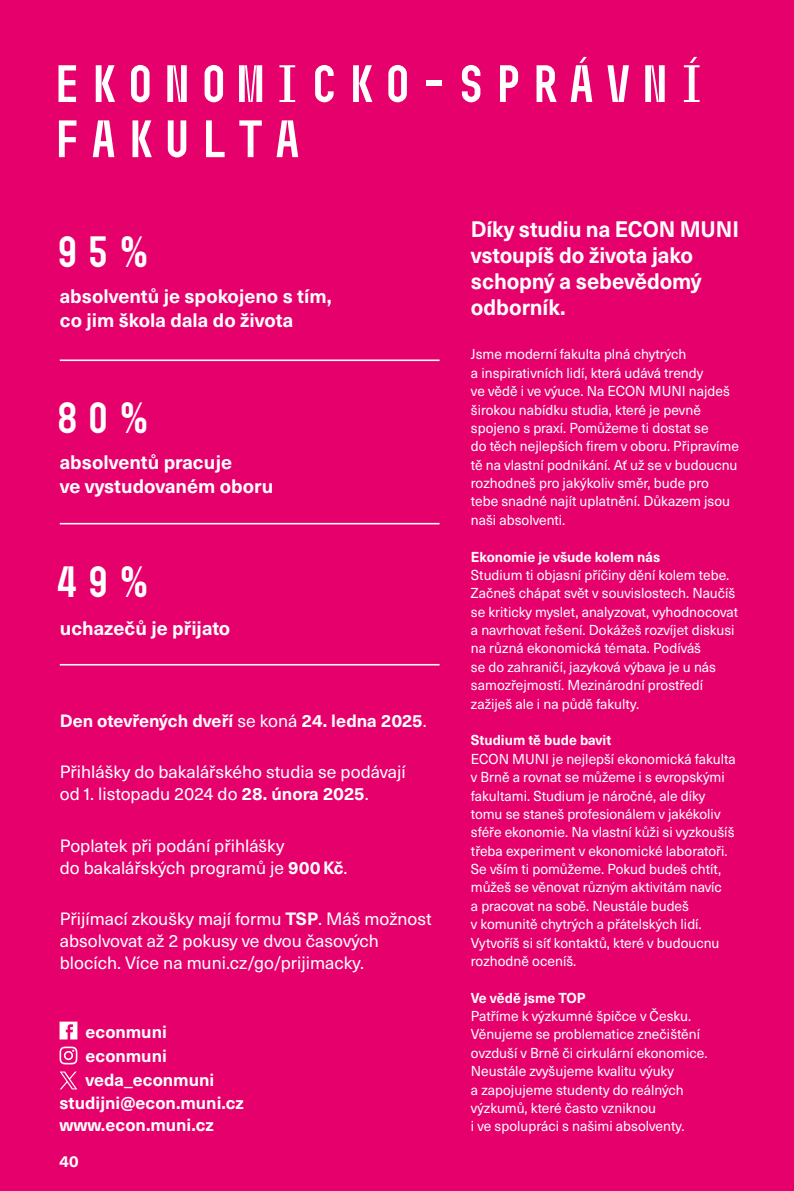
<style>
.page{position:relative;width:794px;height:1191px;background:#e6006c}
.page>*{position:absolute;margin:0;border:0;box-sizing:border-box;transform-origin:0 0}
.titulek_MUNI{font:700 52.5px/55.1px "Muni";color:#fff}
.titulek_MUNI-2{font:700 43.75px "Muni";color:#fff}
.perex{font:700 22.05px/25.9px "Neue Haas Unica Pro";letter-spacing:-.005em;color:#fff}
.perex-2{font:700 19.25px/23.6px "Neue Haas Unica Pro";color:#fff}
.perex-3{font:17.5px/21.9px "Neue Haas Unica Pro";color:#fff}
.perex-4{font:700 17.5px "Neue Haas Unica Pro";color:#fff}
.t1{font:700 17.32px "Neue Haas Unica Pro";color:#fff}
.t2{font:700 15.75px "Neue Haas Unica Pro";color:#fff}
.sazba_Haas{font:14.17px/18.4px "Neue Haas Unica Pro";color:#fff}
.s1{font-weight:400}
.s2{font-weight:700}
</style>
<div class="page">
<hr style="left:60px;top:523px;width:379px;height:1px;background:#fff">
<hr style="left:60px;top:359px;width:379px;height:2px;background:#fff">
<hr style="left:60px;top:664px;width:379px;height:1px;background:#fff">
<svg style="left:60px;top:1046px;width:17px;height:18px"></svg>
<svg style="left:60px;top:1071px;width:17px;height:18px"></svg>
<svg style="left:60px;top:1021px;width:17px;height:18px"></svg>
<p class="titulek_MUNI" style="left:48px;top:56px;width:663px">EKONOMICKO-SPRÁVNÍ<br>FAKULTA</p>
<p class="titulek_MUNI-2" style="left:52px;top:228px;width:99px">95%</p>
<p class="perex-2" style="left:60px;top:285px;width:273px">absolventů je spokojeno s tím, co jim škola dala do života</p>
<p class="titulek_MUNI-2" style="left:52px;top:394px;width:99px">80%</p>
<p class="perex-2" style="left:60px;top:450px;width:215px">absolventů pracuje<br>ve vystudovaném oboru</p>
<p class="titulek_MUNI-2" style="left:52px;top:558px;width:99px">49%</p>
<p class="perex-2" style="left:60px;top:616px;width:172px">uchazečů je přijato</p>
<p class="perex-4" style="left:60px;top:709px;width:368px">Den otevřených dveří <span class="s1">se koná</span> 24. ledna 2025<span class="s1">.</span></p>
<p class="perex-3" style="left:60px;top:761px;width:347px">Přihlášky do bakalářského studia se podávají od 1. listopadu 2024 do <span class="s2">28. února 2025</span>.</p>
<p class="perex-3" style="left:60px;top:835px;width:289px">Poplatek při podání přihlášky<br>do bakalářských programů je <span class="s2">900Kč</span>.</p>
<p class="perex-3" style="left:60px;top:908px;width:373px">Přijímací zkoušky mají formu <span class="s2">TSP</span>. Máš možnost absolvovat až 2 pokusy ve dvou časových blocích. Více na muni.cz/go/prijimacky.</p>
<p class="t1" style="left:85px;top:1021px;width:83px">econmuni</p>
<p class="t1" style="left:85px;top:1045px;width:83px">econmuni</p>
<p class="t1" style="left:85px;top:1069px;width:130px">veda_econmuni</p>
<p class="t1" style="left:60px;top:1091px;width:186px">studijni@econ.muni.cz</p>
<p class="t1" style="left:60px;top:1114px;width:156px">www.econ.muni.cz</p>
<p class="t2" style="left:60px;top:1152px;width:20px">40</p>
<p class="perex" style="left:471px;top:216px;width:269px">Díky studiu na ECON MUNI vstoupíš do života jako schopný a sebevědomý odborník.</p>
<p class="sazba_Haas" style="left:471px;top:345px;width:269px">Jsme moderní fakulta plná chytrých<br>a inspirativních lidí, která udává trendy<br>ve vědě i ve výuce. Na ECON MUNI najdeš širokou nabídku studia, které je pevně spojeno s praxí. Pomůžeme ti dostat se<br>do těch nejlepších firem v oboru. Připravíme tě na vlastní podnikání. Ať už se v budoucnu rozhodneš pro jakýkoliv směr, bude pro tebe snadné najít uplatnění. Důkazem jsou naši absolventi.</p>
<p class="sazba_Haas" style="left:471px;top:547px;width:269px"><span class="s2">Ekonomie je všude kolem nás<br></span>Studium ti objasní příčiny dění kolem tebe.<br>Začneš chápat svět v souvislostech. Naučíš se kriticky myslet, analyzovat, vyhodnocovat a navrhovat řešení. Dokážeš rozvíjet diskusi na různá ekonomická témata. Podíváš<br>se do zahraničí, jazyková výbava je u nás samozřejmostí. Mezinárodní prostředí zažiješ ale i na půdě fakulty.</p>
<p class="sazba_Haas" style="left:471px;top:731px;width:266px"><span class="s2">Studium tě bude bavit<br></span>ECON MUNI je nejlepší ekonomická fakulta v Brně a rovnat se můžeme i s evropskými fakultami. Studium je náročné, ale díky tomu se staneš profesionálem v jakékoliv sféře ekonomie. Na vlastní kůži si vyzkoušíš třeba experiment v ekonomické laboratoři.<br>Se vším ti pomůžeme. Pokud budeš chtít, můžeš se věnovat různým aktivitám navíc<br>a pracovat na sobě. Neustále budeš<br>v komunitě chytrých a přátelských lidí.<br>Vytvoříš si síť kontaktů, které v budoucnu rozhodně oceníš.</p>
<p class="sazba_Haas" style="left:471px;top:988px;width:238px"><span class="s2">Ve vědě jsme TOP<br></span>Patříme k výzkumné špičce v Česku.<br>Věnujeme se problematice znečištění ovzduší v Brně či cirkulární ekonomice.<br>Neustále zvyšujeme kvalitu výuky<br>a zapojujeme studenty do reálných výzkumů, které často vzniknou<br>i ve spolupráci s našimi absolventy.</p>
</div>
